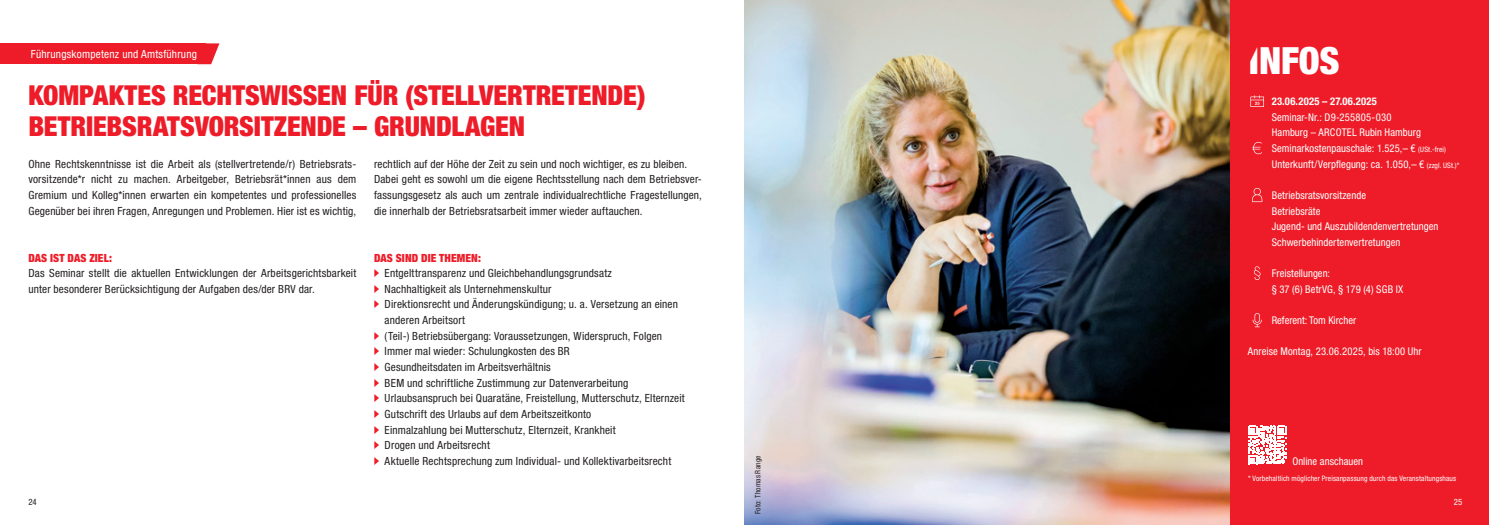
<style>
.page{position:relative;width:1489px;height:525px;background:#fff}
.page>*{position:absolute;margin:0;border:0;box-sizing:border-box;transform-origin:0 0}
.Infobox_INFOS_26{font:900 condensed 37.5px "Helvetica Neue LT Pro";color:#fff}
.Headline_Seminar{font:900 condensed 27.5px/31.2px "Helvetica Neue LT Pro";letter-spacing:-.005em;color:#ee1c28}
.Fließtext_schwarz{font:condensed 11.25px/15.6px "Helvetica Neue LT Pro";letter-spacing:.015em;color:#231f20}
.Rubriktitel_rot{font:condensed 11.25px "Helvetica Neue LT Pro";letter-spacing:.02em;color:#fff}
.Headline_Aufzählung{font:900 condensed 11.25px "Helvetica Neue LT Pro";letter-spacing:.01em;color:#ee1c28}
.Fließtext_schwarz-2{font:900 condensed 11.25px "Helvetica Neue LT Pro";letter-spacing:.01em;color:#ee1c28}
.Infobox_Fließtext{font:condensed 10.62px/15.6px "Helvetica Neue LT Pro";letter-spacing:.005em;color:#fff}
.Infobox_Headline{font:700 condensed 10.62px "Helvetica Neue LT Pro";letter-spacing:.025em;color:#fff}
.Paginierung_weiß{font:condensed 8.75px "Helvetica Neue LT Pro";color:#fff}
.t1{font:condensed 8.75px "Helvetica Neue LT Pro";color:#231f20}
.Infobox_Fußzeile{font:condensed 7.5px "Helvetica Neue LT Pro";letter-spacing:.015em;color:#fff}
.Bildnachweis_schwarz{font:condensed 7.5px "Helvetica Neue LT Pro";letter-spacing:.02em;color:#231f20}
.s1{font-family:"Helvetica DGBCUT Blk Cond";font-stretch:normal;color:#ee1c28}
.s2{font-family:"Helvetica DGBCUT Blk Cond";font-weight:400;font-stretch:normal}
.s3{font-size:7.5px}
</style>
<div class="page">
<img style="left:744px;top:0;width:486px;height:524px">
<div style="left:1230px;top:0;width:258px;height:524px;background:#ee1c28"></div>
<svg style="left:1250px;top:95px;width:13px;height:12px"></svg>
<svg style="left:1252px;top:142px;width:9px;height:12px"></svg>
<svg style="left:1252px;top:188px;width:10px;height:14px"></svg>
<svg style="left:1253px;top:266px;width:7px;height:14px"></svg>
<svg style="left:1252px;top:313px;width:9px;height:14px"></svg>
<div style="left:0;top:43px;width:205px;height:21px;background:#ee1c28"></div>
<svg style="left:205px;top:43px;width:14px;height:21px"></svg>
<svg style="left:1248px;top:425px;width:38px;height:39px"></svg>
<p class="Rubriktitel_rot" style="left:31px;top:48px;width:168px">Führungskompetenz und Amtsführung</p>
<p class="Headline_Seminar" style="left:28px;top:79px;width:618px">KOMPAKTES RECHTSWISSEN FÜR (STELLVERTRETENDE)<br>BETRIEBSRATSVORSITZENDE – GRUNDLAGEN</p>
<p class="Fließtext_schwarz" style="left:28px;top:156px;width:329px;text-align:justify">Ohne Rechtskenntnisse ist die Arbeit als (stellvertretende/r) Betriebsrats&shy;vorsitzende*r nicht zu machen. Arbeitgeber, Betriebsrät*innen aus dem Gremium und Kolleg*innen erwarten ein kompetentes und professionelles Gegenüber bei ihren Fragen, Anregungen und Problemen. Hier ist es wichtig,</p>
<p class="Fließtext_schwarz" style="left:374px;top:156px;width:315px">rechtlich auf der Höhe der Zeit zu sein und noch wichtiger, es zu bleiben.</p>
<p class="Fließtext_schwarz" style="left:374px;top:171px;width:329px;text-align:justify">Dabei geht es sowohl um die eigene Rechtsstellung nach dem Betriebsver&shy;fassungsgesetz als auch um zentrale individualrechtliche Fragestellungen, die innerhalb der Betriebsratsarbeit immer wieder auftauchen.</p>
<p class="Fließtext_schwarz-2" style="left:28px;top:250px;width:85px">DAS IST DAS ZIEL:</p>
<p class="Fließtext_schwarz" style="left:28px;top:265px;width:329px">Das Seminar stellt die aktuellen Entwicklungen der Arbeitsgerichtsbarkeit unter besonderer Berücksichtigung der Aufgaben des/der BRV dar.</p>
<p class="t1" style="left:28px;top:497px;width:10px">24</p>
<p class="Headline_Aufzählung" style="left:374px;top:250px;width:108px">DAS SIND DIE THEMEN:</p>
<p class="Fließtext_schwarz" style="left:374px;top:265px;width:239px"><span class="s1">-</span> Entgelttransparenz und Gleichbehandlungsgrundsatz</p>
<p class="Fließtext_schwarz" style="left:374px;top:281px;width:179px"><span class="s1">-</span> Nachhaltigkeit als Unternehmenskultur</p>
<p class="Fließtext_schwarz" style="left:384px;top:296px;width:295px;text-indent:-11px"><span class="s1">-</span> Direktionsrecht und Änderungskündigung; u. a. Versetzung an einen anderen Arbeitsort</p>
<p class="Fließtext_schwarz" style="left:374px;top:328px;width:289px"><span class="s1">-</span> (Teil-) Betriebsübergang: Voraussetzungen, Widerspruch, Folgen</p>
<p class="Fließtext_schwarz" style="left:374px;top:343px;width:197px"><span class="s1">-</span> Immer mal wieder: Schulungkosten des BR</p>
<p class="Fließtext_schwarz" style="left:374px;top:359px;width:178px"><span class="s1">-</span> Gesundheitsdaten im Arbeitsverhältnis</p>
<p class="Fließtext_schwarz" style="left:374px;top:374px;width:256px"><span class="s1">-</span> BEM und schriftliche Zustimmung zur Datenverarbeitung</p>
<p class="Fließtext_schwarz" style="left:374px;top:390px;width:312px"><span class="s1">-</span> Urlaubsanspruch bei Quaratäne, Freistellung, Mutterschutz, Elternzeit</p>
<p class="Fließtext_schwarz" style="left:374px;top:406px;width:219px"><span class="s1">-</span> Gutschrift des Urlaubs auf dem Arbeitszeitkonto</p>
<p class="Fließtext_schwarz" style="left:374px;top:421px;width:243px"><span class="s1">-</span> Einmalzahlung bei Mutterschutz, Elternzeit, Krankheit</p>
<p class="Fließtext_schwarz" style="left:374px;top:437px;width:117px"><span class="s1">-</span> Drogen und Arbeitsrecht</p>
<p class="Fließtext_schwarz" style="left:374px;top:453px;width:299px"><span class="s1">-</span> Aktuelle Rechtsprechung zum Individual- und Kollektivarbeitsrecht</p>
<p class="Bildnachweis_schwarz" style="left:753px;top:514px;width:60px;rotate:-90deg">Foto: Thomas Range</p>
<p class="Infobox_INFOS_26" style="left:1247px;top:37px;width:93px"><span class="s2">I</span>NFOS</p>
<p class="Infobox_Headline" style="left:1271px;top:95px;width:107px">23.06.2025 – 27.06.2025</p>
<p class="Infobox_Fließtext" style="left:1271px;top:109px;width:151px">Seminar-Nr.: D9-255805-030<br>Hamburg – ARCOTEL Rubin Hamburg</p>
<p class="Infobox_Fließtext" style="left:1271px;top:140px;width:189px">Seminarkostenpauschale: 1.525,– € <span class="s3">(USt.-frei)<br></span>Unterkunft/Verpflegung: ca. 1.050,– € <span class="s3">(zzgl. USt.)*</span></p>
<p class="Infobox_Fließtext" style="left:1271px;top:187px;width:96px">Betriebsratsvorsitzende</p>
<p class="Infobox_Fließtext" style="left:1271px;top:203px;width:50px">Betriebsräte</p>
<p class="Infobox_Fließtext" style="left:1271px;top:218px;width:168px">Jugend- und Auszubildendenvertretungen</p>
<p class="Infobox_Fließtext" style="left:1271px;top:234px;width:130px">Schwerbehindertenvertretungen</p>
<p class="Infobox_Fließtext" style="left:1271px;top:265px;width:133px">Freistellungen:<br>§ 37 (6) BetrVG, § 179 (4) SGB IX</p>
<p class="Infobox_Fließtext" style="left:1271px;top:312px;width:86px">Referent: Tom Kircher</p>
<p class="Infobox_Fließtext" style="left:1247px;top:343px;width:175px">Anreise Montag, 23.06.2025, bis 18:00 Uhr</p>
<p class="Infobox_Fließtext" style="left:1292px;top:453px;width:72px">Online anschauen</p>
<p class="Infobox_Fußzeile" style="left:1247px;top:473px;width:210px">* Vorbehaltlich möglicher Preisanpassung durch das Veranstaltungshaus</p>
<p class="Paginierung_weiß" style="left:1453px;top:497px;width:10px">25</p>
</div>
